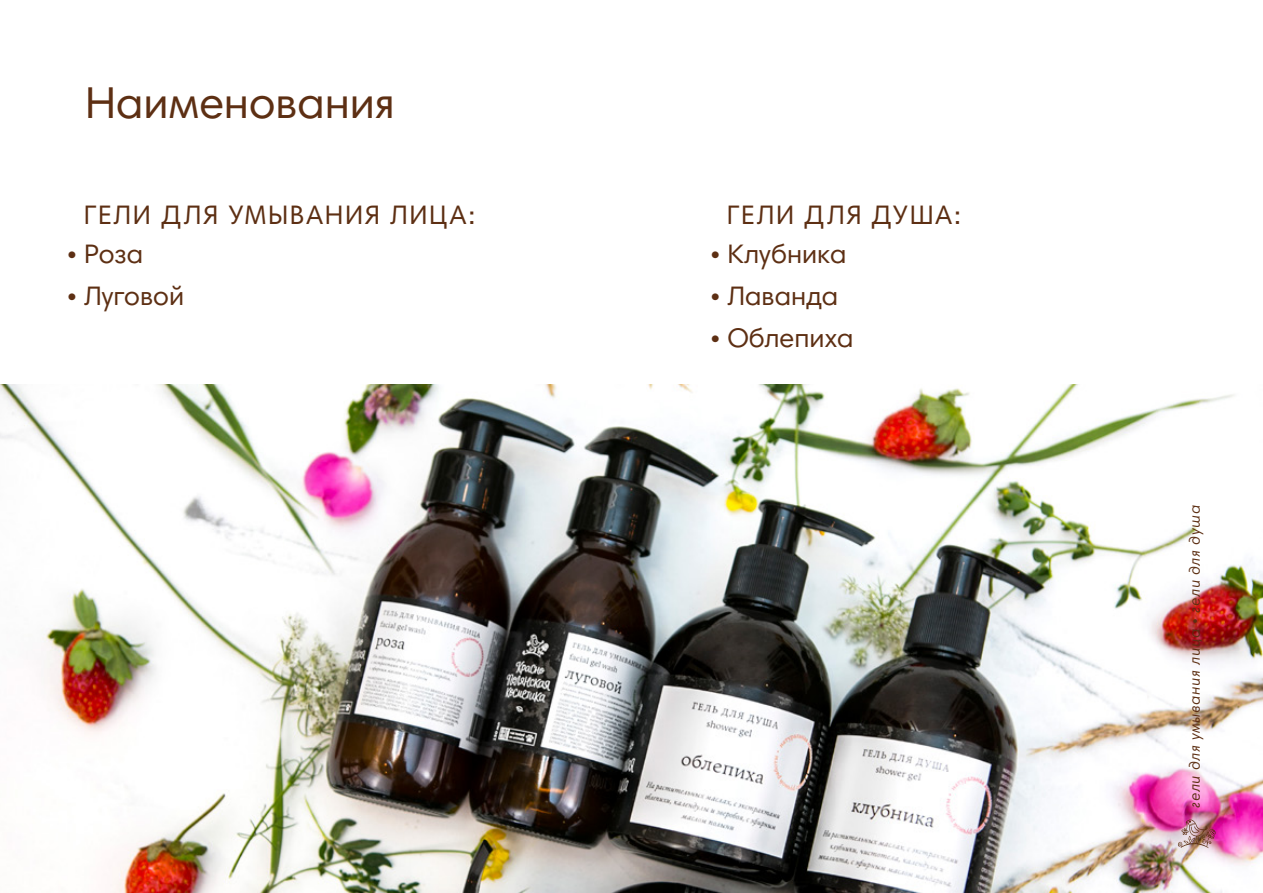
<style>
.page{position:relative;width:1263px;height:893px;background:#fff}
.page>*{position:absolute;margin:0;border:0;box-sizing:border-box;transform-origin:0 0}
.t1{font:45px "Harmonia Sans Pro Cyr";color:#5d2f13}
.t2{font:27px "Harmonia Sans Pro Cyr";color:#5d2f13}
.t3{font:27px "Harmonia Sans Pro Cyr";letter-spacing:.06em;color:#5d2f13}
.t4{font:italic 15px "Harmonia Sans Pro Cyr";letter-spacing:.06em;color:#5d2f13}
</style>
<div class="page">
<img style="left:0;top:385px;width:1263px;height:508px">
<svg style="left:1178px;top:819px;width:38px;height:29px"></svg>
<h1 class="t1" style="left:85px;top:74px;width:311px">Наименования</h1>
<p class="t3" style="left:84px;top:198px;width:393px">ГЕЛИ ДЛЯ УМЫВАНИЯ ЛИЦА:</p>
<p class="t2" style="left:67px;top:237px;width:78px">• Роза</p>
<p class="t2" style="left:67px;top:279px;width:119px">• Луговой</p>
<p class="t3" style="left:727px;top:198px;width:235px">ГЕЛИ ДЛЯ ДУША:</p>
<p class="t2" style="left:710px;top:237px;width:138px">• Клубника</p>
<p class="t2" style="left:710px;top:279px;width:130px">• Лаванда</p>
<p class="t2" style="left:710px;top:321px;width:145px">• Облепиха</p>
<p class="t4" style="left:1185px;top:808px;width:304px;rotate:-90deg">гели для умывания лица • гели для душа</p>
</div>
